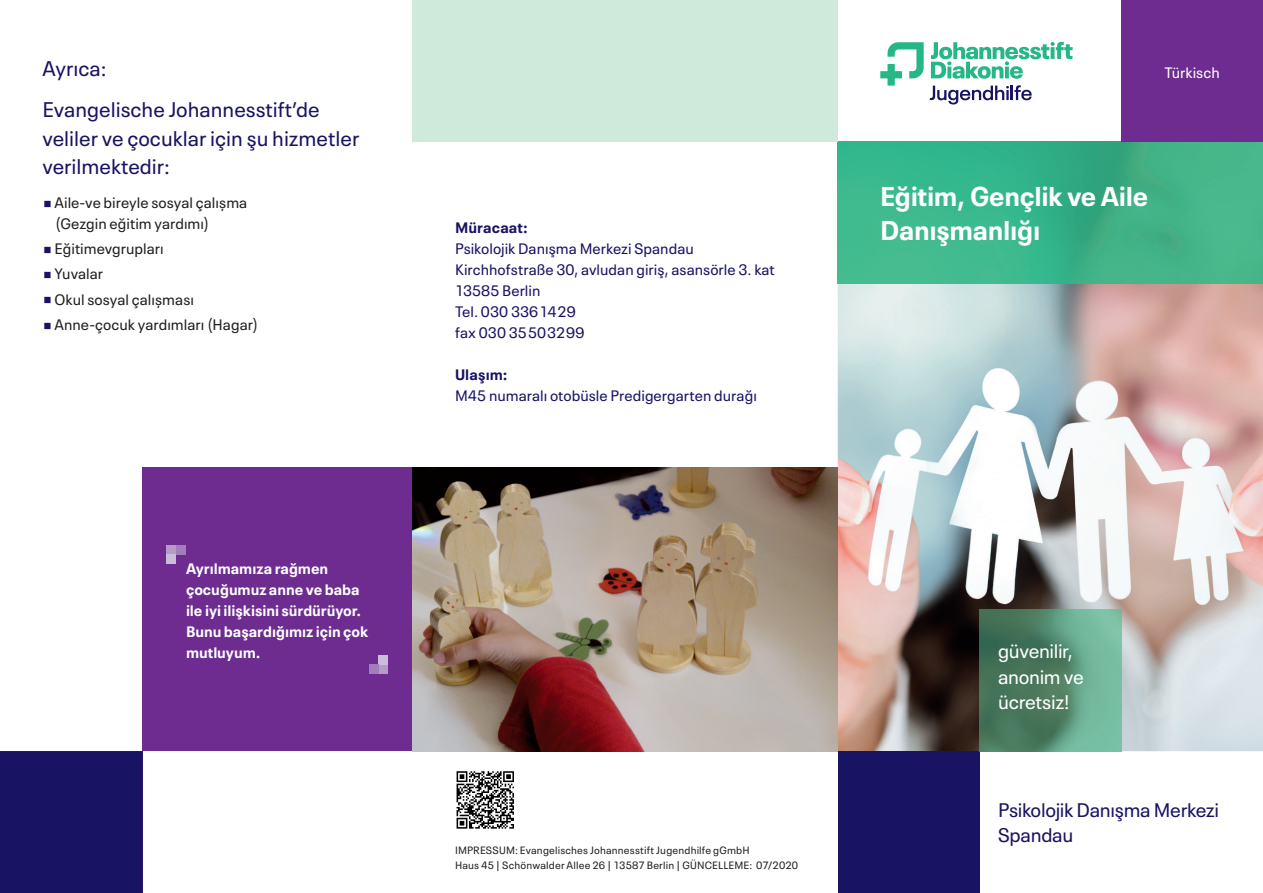
<style>
.page{position:relative;width:1263px;height:893px;background:#fff}
.page>*{position:absolute;margin:0;border:0;box-sizing:border-box;transform-origin:0 0}
.t1{font:700 27px/34.5px "Neue Plak Text";letter-spacing:-.015em;color:#fff}
.t2{font:21px/41.2px "Neue Plak Text";color:#191364}
.t3{font:19.5px/25.5px "Neue Plak Text";letter-spacing:-.015em;color:#191364}
.t4{font:19.5px/25.5px "Neue Plak Text";letter-spacing:-.015em;color:#fff}
.t5{font:15px/21px "Neue Plak Text";letter-spacing:.005em;color:#191364}
.t6{font:15px/25.2px "Neue Plak Text";color:#231f20}
.t7{font:700 15px/21px "Neue Plak Text";letter-spacing:-.005em;color:#fff}
.t8{font:700 15px "Neue Plak Text";letter-spacing:.005em;color:#191364}
.t9{font:15px "Neue Plak Text";letter-spacing:.005em;color:#fff}
.t10{font:10.5px/15px "Neue Plak Text";letter-spacing:.015em;color:#231f20}
</style>
<div class="page">
<img style="left:838px;top:283px;width:425px;height:468px">
<img style="left:838px;top:142px;width:425px;height:141px">
<div style="left:1121px;top:0;width:142px;height:142px;background:#6e2c91"></div>
<div style="left:0;top:751px;width:142px;height:142px;background:#191364"></div>
<div style="left:142px;top:468px;width:270px;height:283px;background:#6e2c91"></div>
<div style="left:167px;top:545px;width:9px;height:9px;background:#b69bc9"></div>
<svg style="left:167px;top:554px;width:9px;height:10px"></svg>
<div style="left:176px;top:545px;width:10px;height:9px;background:#a17eb9"></div>
<div style="left:378px;top:664px;width:10px;height:10px;background:#b69bc9"></div>
<div style="left:378px;top:655px;width:10px;height:9px;background:#ccbcdb"></div>
<div style="left:369px;top:664px;width:9px;height:10px;background:#a17eb9"></div>
<svg style="left:880px;top:42px;width:44px;height:44px"></svg>
<svg style="left:931px;top:42px;width:141px;height:37px"></svg>
<svg style="left:930px;top:85px;width:102px;height:19px"></svg>
<div style="left:838px;top:751px;width:141px;height:142px;background:#191364"></div>
<img style="left:979px;top:609px;width:142px;height:142px">
<img style="left:412px;top:468px;width:426px;height:283px">
<div style="left:412px;top:0;width:426px;height:142px;background:#cfe9db"></div>
<svg style="left:456px;top:771px;width:1px;height:58px"></svg>
<svg style="left:457px;top:771px;width:57px;height:58px"></svg>
<h2 class="t2" style="left:43px;top:46px;width:279px">Ayrıca:<br>Evangelische Johannesstift’de</h2>
<h2 class="t2" style="left:43px;top:122px;width:318px;line-height:28.5px">veliler ve çocuklar için şu hizmetler verilmektedir:</h2>
<p class="t6" style="left:55px;top:191px;width:194px;line-height:21px">Aile-ve bireyle sosyal çalıșma (Gezgin eğitim yardımı)</p>
<p class="t6" style="left:55px;top:235px;width:205px">Eğitimevgrupları<br>Yuvalar<br>Okul sosyal çalıșması<br>Anne-çocuk yardımları (Hagar)</p>
<p class="t7" style="left:186px;top:557px;width:184px">Ayrılmamıza rağmen çocuğumuz anne ve baba ile iyi ilişkisini sürdürüyor.<br>Bunu başardığımız için çok mutluyum.</p>
<p class="t8" style="left:455px;top:215px;width:74px">Müracaat:</p>
<p class="t5" style="left:455px;top:236px;width:321px">Psikolojik Danışma Merkezi Spandau<br>Kirchhofstraße 30, avludan giriş, asansörle 3. kat<br>13585 Berlin<br>Tel. 030 336 14 29<br>fax 030 35 50 32 99</p>
<p class="t8" style="left:455px;top:362px;width:54px">Ulaşım:</p>
<p class="t5" style="left:455px;top:383px;width:303px">M45 numaralı otobüsle Predigergarten durağı</p>
<p class="t9" style="left:1164px;top:60px;width:57px">Türkisch</p>
<h1 class="t1" style="left:880px;top:176px;width:270px">Eğitim, Gençlik ve Aile<br>Danışmanlığı</h1>
<p class="t10" style="left:455px;top:841px;width:345px">IMPRESSUM: Evangelisches Johannesstift Jugendhilfe gGmbH<br>Haus 45 | Schönwalder Allee 26 | 13587 Berlin | GÜNCELLEME: 07/2020</p>
<h3 class="t4" style="left:998px;top:637px;width:87px">güvenilir, anonim ve ücretsiz!</h3>
<h3 class="t3" style="left:998px;top:795px;width:222px">Psikolojik Danışma Merkezi<br>Spandau</h3>
</div>
